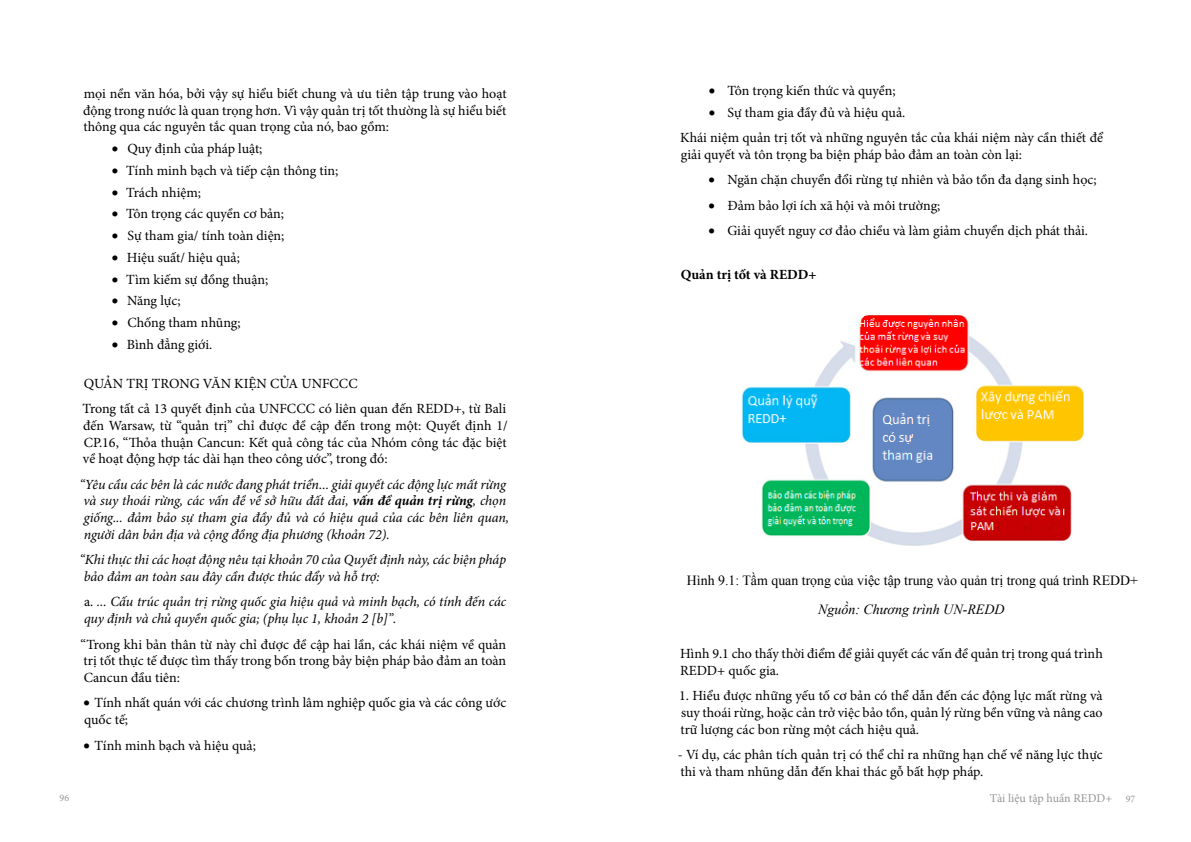
<style>
.page{position:relative;width:1191px;height:842px;background:#fff}
.page>*{position:absolute;margin:0;border:0;box-sizing:border-box;transform-origin:0 0}
.t1{font:14px/16.8px "Minion Pro";color:#000}
.t2{font:italic 14px/16.8px "Minion Pro";letter-spacing:-.005em;color:#000}
.t3{font:14px "Times New Roman";color:#000}
.t4{font:italic 14px "Times New Roman";color:#000}
.t5{font:700 14px "Minion Pro";color:#000}
.t6{font:12px "Minion Pro";color:#939598}
.t7{font:10px "Minion Pro";color:#939598}
.s1{font-weight:700}
.s2{font-style:normal}
.s3{font-size:10px}
</style>
<div class="page">
<img style="left:741px;top:315px;width:343px;height:231px">
<p class="t1" style="left:83px;top:85px;width:425px;text-align:justify">mọi nền văn hóa, bởi vậy sự hiểu biết chung và ưu tiên tập trung vào hoạt động trong nước là quan trọng hơn. Vì vậy quản trị tốt thường là sự hiểu biết thông qua các nguyên tắc quan trọng của nó, bao gồm:</p>
<p class="t1" style="left:112px;top:140px;width:152px">• Quy định của pháp luật;</p>
<p class="t1" style="left:112px;top:162px;width:228px">• Tính minh bạch và tiếp cận thông tin;</p>
<p class="t1" style="left:112px;top:184px;width:91px">• Trách nhiệm;</p>
<p class="t1" style="left:112px;top:206px;width:174px">• Tôn trọng các quyền cơ bản;</p>
<p class="t1" style="left:112px;top:227px;width:174px">• Sự tham gia/ tính toàn diện;</p>
<p class="t1" style="left:112px;top:249px;width:130px">• Hiệu suất/ hiệu quả;</p>
<p class="t1" style="left:112px;top:271px;width:158px">• Tìm kiếm sự đồng thuận;</p>
<p class="t1" style="left:112px;top:293px;width:70px">• Năng lực;</p>
<p class="t1" style="left:112px;top:314px;width:130px">• Chống tham nhũng;</p>
<p class="t1" style="left:112px;top:336px;width:102px">• Bình đẳng giới.</p>
<p class="t1" style="left:83px;top:371px;width:425px;line-height:25.3px">QUẢN TRỊ TRONG VĂN KIỆN CỦA UNFCCC<br>Trong tất cả 13 quyết định của UNFCCC có liên quan đến REDD+, từ Bali</p>
<p class="t1" style="left:83px;top:417px;width:426px;text-align:justify">đến Warsaw, từ “quản trị” chỉ được đề cập đến trong một: Quyết định 1/ CP.16, “Thỏa thuận Cancun: Kết quả công tác của Nhóm công tác đặc biệt về hoạt động hợp tác dài hạn theo công ước”, trong đó:</p>
<p class="t2" style="left:79px;top:476px;width:431px">“Yêu cầu các bên là các nước đang phát triển... giải quyết các động lực mất rừng và suy thoái rừng, các vấn đề về sở hữu đất đai, <span class="s1">vấn đề quản trị rừng</span>, chọn giống... đảm bảo sự tham gia đầy đủ và có hiệu quả của các bên liên quan, người dân bản địa và cộng đồng địa phương (khoản 72).</p>
<p class="t2" style="left:84px;top:551px;width:424px;text-indent:-4px">“Khi thực thi các hoạt động nêu tại khoản 70 của Quyết định này, các biện pháp bảo đảm an toàn sau đây cần được thúc đẩy và hỗ trợ:</p>
<p class="t2" style="left:84px;top:593px;width:424px"><span class="s2">a.</span> ... Cấu trúc quản trị rừng quốc gia hiệu quả và minh bạch, có tính đến các quy định và chủ quyền quốc gia; (phụ lục 1, khoản 2 [b]”.</p>
<p class="t1" style="left:80px;top:636px;width:427px;text-align:justify">“Trong khi bản thân từ này chỉ được đề cập hai lần, các khái niệm về quản trị tốt thực tế được tìm thấy trong bốn trong bảy biện pháp bảo đảm an toàn Cancun đầu tiên:</p>
<p class="t1" style="left:83px;top:695px;width:424px">• Tính nhất quán với các chương trình lâm nghiệp quốc gia và các công ước quốc tế;</p>
<p class="t1" style="left:83px;top:737px;width:174px">• Tính minh bạch và hiệu quả;</p>
<p class="t1" style="left:708px;top:82px;width:188px">• Tôn trọng kiến thức và quyền;</p>
<p class="t1" style="left:680px;top:100px;width:424px;line-height:25.3px;text-indent:29px">• Sự tham gia đầy đủ và hiệu quả.<br>Khái niệm quản trị tốt và những nguyên tắc của khái niệm này cần thiết để</p>
<p class="t1" style="left:681px;top:146px;width:342px">giải quyết và tôn trọng ba biện pháp bảo đảm an toàn còn lại:</p>
<p class="t1" style="left:708px;top:172px;width:389px">• Ngăn chặn chuyển đổi rừng tự nhiên và bảo tồn đa dạng sinh học;</p>
<p class="t1" style="left:708px;top:197px;width:233px">• Đảm bảo lợi ích xã hội và môi trường;</p>
<p class="t1" style="left:708px;top:222px;width:381px">• Giải quyết nguy cơ đảo chiều và làm giảm chuyển dịch phát thải.</p>
<p class="t5" style="left:680px;top:265px;width:137px">Quản trị tốt và REDD+</p>
<p class="t3" style="left:687px;top:570px;width:453px">Hình 9.1: Tầm quan trọng của việc tập trung vào quản trị trong quá trình REDD+</p>
<p class="t4" style="left:818px;top:600px;width:188px">Nguồ n: Chương trình UN-REDD</p>
<p class="t1" style="left:680px;top:645px;width:424px">Hình 9.1 cho thấy thời điểm để giải quyết các vấn đề quản trị trong quá trình<br>REDD+ quốc gia.</p>
<p class="t1" style="left:679px;top:687px;width:425px;text-align:justify">1. Hiểu được những yếu tố cơ bản có thể dẫn đến các động lực mất rừng và suy thoái rừng, hoặc cản trở việc bảo tồn, quản lý rừng bền vững và nâng cao trữ lượng các bon rừng một cách hiệu quả.</p>
<p class="t1" style="left:677px;top:746px;width:427px">- Ví dụ, các phân tích quản trị có thể chỉ ra những hạn chế về năng lực thực thi và tham nhũng dẫn đến khai thác gỗ bất hợp pháp.</p>
<p class="t7" style="left:60px;top:791px;width:11px">96</p>
<p class="t6" style="left:990px;top:790px;width:147px">Tài liệu tập huấn REDD+ <span class="s3">97</span></p>
</div>
